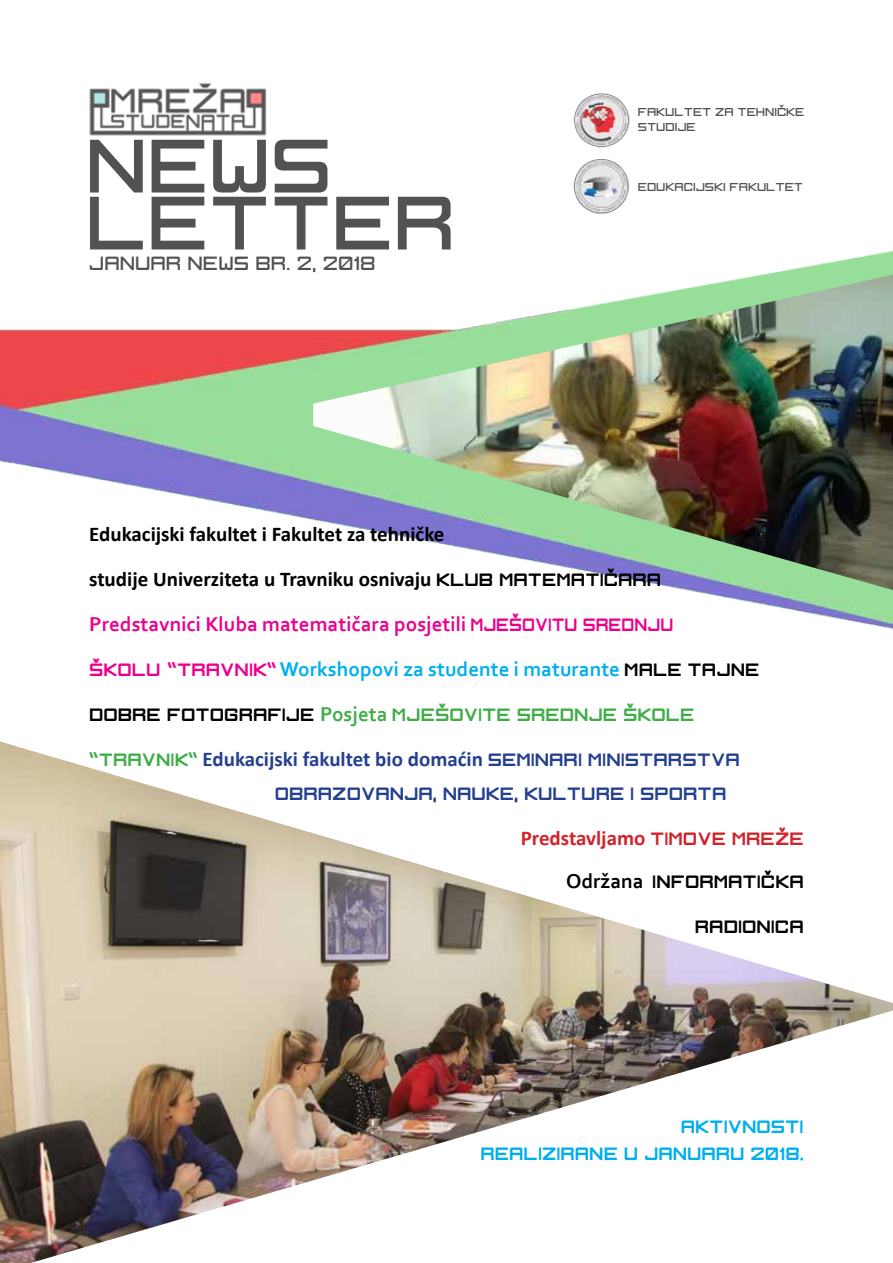
<style>
.page{position:relative;width:893px;height:1263px;background:#fff}
.page>*{position:absolute;margin:0;border:0;box-sizing:border-box;transform-origin:0 0}
.t1{font:90px "Igniset Glacies Sharp";color:#515254}
.t2{font:22.5px "Igniset Glacies Sharp";color:#515254}
.t3{font:700 21px/45px "Corbel";color:#ec008c}
.t4{font:700 21px/45px "Calibri";color:#000}
.t5{font:700 21px "Calibri";color:#25408f}
.t6{font:700 21px "Igniset Glacies Sharp";color:#41ad49}
.t7{font:700 21px/27px "Igniset Glacies Sharp";color:#00aeef;text-align:right}
.t8{font:700 21px "Igniset Glacies Sharp";color:#25408f}
.t9{font:700 21px/45px "Igniset Glacies Sharp";color:#000;text-align:right}
.t10{font:700 21px "Calibri";color:#d2232a}
.t11{font:13.5px/15px "Igniset Glacies Sharp";color:#515254}
.s1{font-family:"Igniset Glacies Sharp"}
.s2{color:#00aeef}
.s3{font-family:"Igniset Glacies Sharp";color:#000}
.s4{color:#000}
.s5{font-family:"Corbel"}
.s6{font-family:"Corbel";color:#41ad49}
.s7{font-family:"Igniset Glacies Sharp";color:#41ad49}
</style>
<div class="page">
<img style="left:89px;top:82px;width:178px;height:54px">
<img style="left:573px;top:93px;width:57px;height:121px">
<img style="left:0;top:250px;width:893px;height:380px">
<img style="left:313px;top:275px;width:580px;height:315px">
<img style="left:0;top:741px;width:893px;height:522px">
<h1 class="t1" style="left:86px;top:111px;width:248px">NEWS</h1>
<h1 class="t1" style="left:86px;top:168px;width:371px">LETTER</h1>
<p class="t2" style="left:89px;top:250px;width:288px">JANUAR NEWS BR. 2, 2018</p>
<p class="t11" style="left:638px;top:104px;width:168px">FAKULTET ZA TEHNIČKE<br>STUDIJE</p>
<p class="t11" style="left:638px;top:179px;width:167px">EDUKACIJSKI FAKULTET</p>
<p class="t4" style="left:89px;top:512px;width:587px">Edukacijski fakultet i Fakultet za tehničke<br>studije Univerziteta u Travniku osnivaju <span class="s1">KLUB MATEMATIČARA •</span></p>
<p class="t3" style="left:89px;top:601px;width:672px">Predstavnici Kluba matematičara posjetili <span class="s1">MJEŠOVITU SREDNJU<br>ŠKOLU„</span>“<span class="s1">TRAVNIK</span>“ <span class="s2">Workshopovi za studente i maturante</span> <span class="s3">MALE TAJNE</span></p>
<p class="t6" style="left:89px;top:702px;width:607px"><span class="s4">DOBRE FOTOGRAFIJE</span> <span class="s5">Posjeta</span> MJEŠOVITE SREDNJE ŠKOLE</p>
<p class="t5" style="left:89px;top:744px;width:652px"><span class="s6">“</span><span class="s7">TRAVNIK</span><span class="s6">“</span> Edukacijski fakultet bio domaćin <span class="s1">SEMINARI MINISTARSTVA</span></p>
<p class="t8" style="left:275px;top:781px;width:453px">OBRAZOVANJA, NAUKE, KULTURE I SPORTA</p>
<p class="t10" style="left:521px;top:823px;width:285px">Predstavljamo <span class="s1">TIMOVE MREŽE</span></p>
<p class="t9" style="left:566px;top:858px;width:239px"><span class="s5">Održana</span> INFORMATIČKA<br>RADIONICA</p>
<p class="t7" style="left:481px;top:1112px;width:325px">AKTIVNOSTI<br>REALIZIRANE U JANUARU 2018.</p>
</div>
